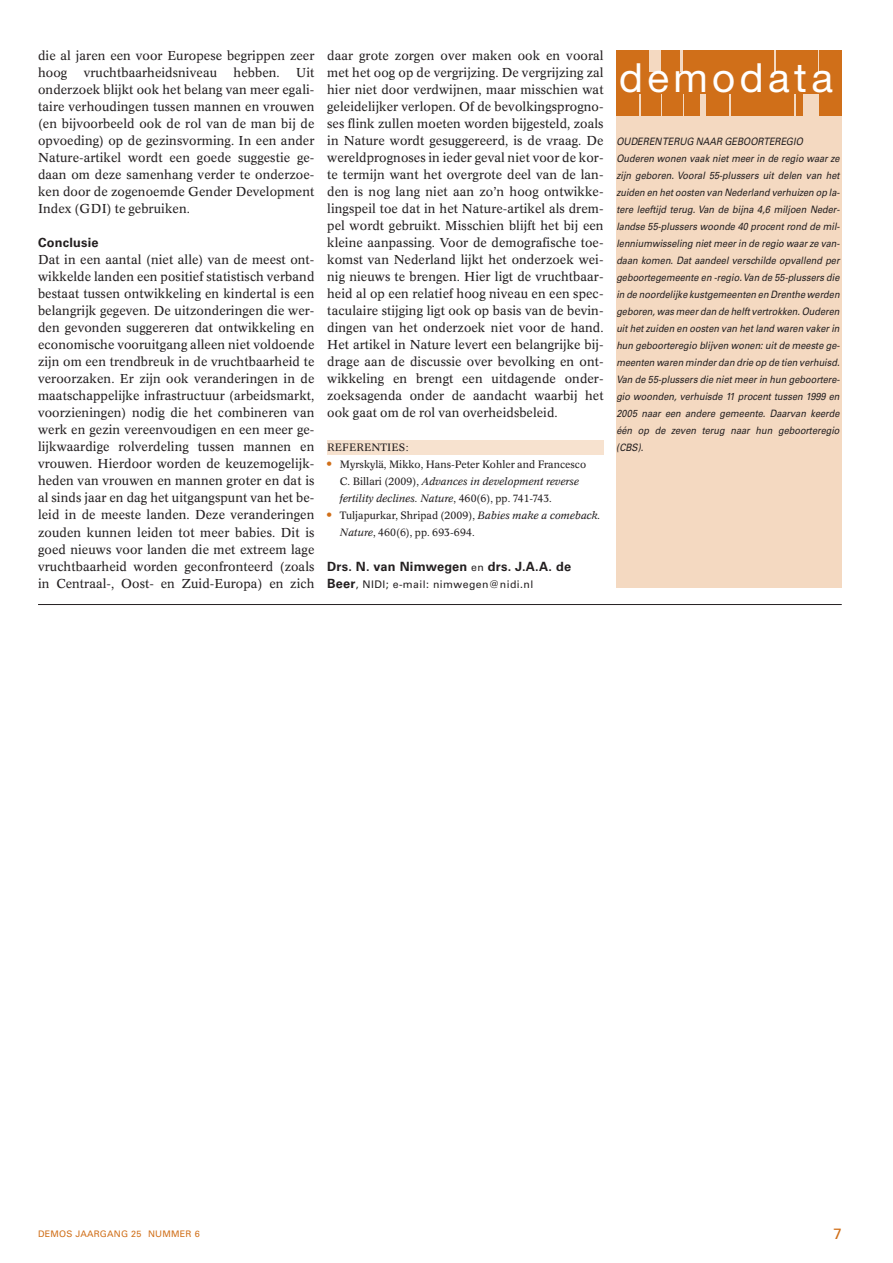
<style>
.page{position:relative;width:893px;height:1263px;background:#fff}
.page>*{position:absolute;margin:0;border:0;box-sizing:border-box;transform-origin:0 0}
.t1{font:40.2px "Helvetica Neue";letter-spacing:.11em;color:#fff}
.t2{font:15px "Univers";color:#d06f19}
.t3{font:12.75px/17px "Concorde BE";letter-spacing:.005em;color:#231f20;text-align:justify}
.t4{font:700 12.75px "Univers";letter-spacing:.015em;color:#231f20}
.t5{font:10.5px/17px "Concorde BE";color:#231f20}
.t6{font:10.5px "Univers";letter-spacing:.04em;color:#231f20}
.t7{font:10.5px "Concorde BE";letter-spacing:.02em;color:#231f20}
.t8{font:italic 10.2px/17px "Univers";color:#231f20;scale:.9 1}
.t9{font:9px "Univers";letter-spacing:.02em;color:#d06f19}
.s1{font-family:"Univers";font-size:12px;color:#d06f19}
.s2{font-style:italic}
.s3{font-weight:400;font-size:10.5px}
.s4{font-weight:700;font-size:12.75px}
</style>
<div class="page">
<div style="left:327px;top:440px;width:277px;height:15px;background:#f7e2cf"></div>
<div style="left:616px;top:50px;width:226px;height:537px;background:#f4d9c1"></div>
<div style="left:616px;top:50px;width:22px;height:21px;background:#d06f19"></div>
<div style="left:639px;top:50px;width:9px;height:21px;background:#d06f19"></div>
<div style="left:661px;top:50px;width:19px;height:21px;background:#d06f19"></div>
<div style="left:684px;top:50px;width:22px;height:21px;background:#d06f19"></div>
<div style="left:706px;top:50px;width:22px;height:21px;background:#d06f19"></div>
<div style="left:729px;top:50px;width:22px;height:21px;background:#d06f19"></div>
<div style="left:751px;top:50px;width:22px;height:21px;background:#d06f19"></div>
<div style="left:776px;top:50px;width:19px;height:21px;background:#d06f19"></div>
<div style="left:795px;top:50px;width:23px;height:21px;background:#d06f19"></div>
<div style="left:820px;top:50px;width:22px;height:21px;background:#d06f19"></div>
<div style="left:616px;top:72px;width:22px;height:22px;background:#d06f19"></div>
<div style="left:639px;top:72px;width:22px;height:22px;background:#d06f19"></div>
<div style="left:661px;top:72px;width:22px;height:22px;background:#d06f19"></div>
<div style="left:684px;top:72px;width:22px;height:22px;background:#d06f19"></div>
<div style="left:706px;top:72px;width:22px;height:22px;background:#d06f19"></div>
<div style="left:729px;top:72px;width:22px;height:22px;background:#d06f19"></div>
<div style="left:751px;top:72px;width:22px;height:22px;background:#d06f19"></div>
<div style="left:773px;top:72px;width:23px;height:22px;background:#d06f19"></div>
<div style="left:796px;top:72px;width:22px;height:22px;background:#d06f19"></div>
<div style="left:820px;top:72px;width:22px;height:22px;background:#d06f19"></div>
<div style="left:616px;top:94px;width:22px;height:22px;background:#d06f19"></div>
<div style="left:641px;top:94px;width:20px;height:22px;background:#d06f19"></div>
<div style="left:662px;top:94px;width:21px;height:22px;background:#d06f19"></div>
<div style="left:684px;top:94px;width:15px;height:22px;background:#d06f19"></div>
<div style="left:706px;top:94px;width:22px;height:22px;background:#d06f19"></div>
<div style="left:751px;top:94px;width:22px;height:22px;background:#d06f19"></div>
<div style="left:773px;top:94px;width:21px;height:22px;background:#d06f19"></div>
<div style="left:796px;top:94px;width:7px;height:22px;background:#d06f19"></div>
<div style="left:820px;top:94px;width:22px;height:22px;background:#d06f19"></div>
<div style="left:731px;top:94px;width:20px;height:22px;background:#d06f19"></div>
<hr style="left:38px;top:604px;width:804px;height:1px;background:#231f20">
<p class="t3" style="left:38px;top:48px;width:278px">die al jaren een voor Europese begrippen zeer hoog</p>
<p class="t3" style="left:84px;top:65px;width:135px">vruchtbaarheidsniveau</p>
<p class="t3" style="left:234px;top:65px;width:48px">hebben.</p>
<p class="t3" style="left:38px;top:65px;width:278px;text-indent:258px">Uit onderzoek blijkt ook het belang van meer egali&shy;taire verhoudingen tussen mannen en vrouwen (en bijvoorbeeld ook de rol van de man bij de opvoeding) op de gezinsvorming. In een ander Nature-artikel wordt een goede suggestie ge&shy;daan om deze samenhang verder te onderzoe&shy;ken door de zogenoemde Gender Development Index (GDI) te gebruiken.</p>
<p class="t4" style="left:38px;top:238px;width:62px">Conclusie</p>
<p class="t3" style="left:38px;top:252px;width:278px">Dat in een aantal (niet alle) van de meest ont&shy;wikkelde landen een positief statistisch verband bestaat tussen ontwikkeling en kindertal is een belangrijk gegeven. De uitzonderingen die wer&shy;den gevonden suggereren dat ontwikkeling en economische vooruitgang alleen niet voldoende zijn om een trendbreuk in de vruchtbaarheid te veroorzaken. Er zijn ook veranderingen in de maatschappelijke infrastructuur (arbeidsmarkt, voorzieningen) nodig die het combineren van werk en gezin vereenvoudigen en een meer ge&shy;lijkwaardige rolverdeling tussen mannen en vrouwen. Hierdoor worden de keuzemogelijk&shy;heden van vrouwen en mannen groter en dat is al sinds jaar en dag het uitgangspunt van het be&shy;leid in de meeste landen. Deze veranderingen zouden kunnen leiden tot meer babies. Dit is goed nieuws voor landen die met extreem lage vruchtbaarheid worden geconfronteerd (zoals in Centraal-, Oost- en Zuid-Europa) en zich</p>
<p class="t3" style="left:327px;top:48px;width:278px">daar grote zorgen over maken ook en vooral met het oog op de vergrijzing. De vergrijzing zal hier niet door verdwijnen, maar misschien wat geleidelijker verlopen. Of de bevolkingsprogno&shy;ses flink zullen moeten worden bijgesteld, zoals in Nature wordt gesuggereerd, is de vraag. De wereldprognoses in ieder geval niet voor de kor&shy;te termijn want het overgrote deel van de lan&shy;den is nog lang niet aan zo’n hoog ontwikke&shy;lingspeil toe dat in het Nature-artikel als drem&shy;pel wordt gebruikt. Misschien blijft het bij een kleine aanpassing. Voor de demografische toe&shy;komst van Nederland lijkt het onderzoek wei&shy;nig nieuws te brengen. Hier ligt de vruchtbaar&shy;heid al op een relatief hoog niveau en een spec&shy;taculaire stijging ligt ook op basis van de bevin&shy;dingen van het onderzoek niet voor de hand.<br>Het artikel in Nature levert een belangrijke bij&shy;drage aan de discussie over bevolking en ont&shy;wikkeling en brengt een uitdagende onder&shy;zoeksagenda onder de aandacht waarbij het ook gaat om de rol van overheidsbeleid.</p>
<p class="t7" style="left:327px;top:443px;width:83px">REFERENTIES:</p>
<p class="t5" style="left:340px;top:457px;width:248px;text-indent:-13px"><span class="s1">•</span> Myrskylä, Mikko, Hans-Peter Kohler and Francesco<br>C. Billari (2009), <span class="s2">Advances in development reverse fertility declines. Nature</span>, 460(6), pp. 741-743.</p>
<p class="t5" style="left:340px;top:508px;width:262px;text-indent:-13px"><span class="s1">•</span> Tuljapurkar, Shripad (2009), <span class="s2">Babies make a comeback.<br>Nature</span>, 460(6), pp. 693-694.</p>
<p class="t4" style="left:327px;top:561px;width:245px">Drs. N. van Nimwegen <span class="s3">en</span> drs. J.A.A. de</p>
<p class="t6" style="left:327px;top:580px;width:208px"><span class="s4">Beer</span>, NIDI; e-mail: nimwegen@nidi.nl</p>
<h1 class="t1" style="left:619px;top:64px;width:215px">demodata</h1>
<p class="t8" style="left:616px;top:134px;width:252px">OUDEREN TERUG NAAR GEBOORTEREGIO Ouderen wonen vaak niet meer in de regio waar ze zijn geboren. Vooral 55-plussers uit delen van het zuiden en hetoosten van Nederland verhuizen op la&shy;tere leeftijd terug. Van de bij na 4,6 miljoen Neder&shy;landse 55-plussers woonde 40 procent rond de mil&shy;lenniumwisseling nietmeer in de regio waar ze van&shy;daan komen. Dat aandeel verschilde opvallend per geboortegemeente en -regio.Van de 55-plussers die in de noordelijke kustgemeenten en Drenthe werden geboren,was meer dan de helftvertrokken.Ouderen uithetzuiden en oosten van hetland waren vaker in hun geboorteregio blijven wonen: uit de meeste ge&shy;meenten waren minder dan drie op de tien verhuisd.<br>Van de 55-plussers die niet meer in hun geboortere&shy;gio woonden, verhuisde 11 procent tussen 1999 en 2005 naar een andere gemeente. Daarvan keerde één op de zeven terug naar hun geboorteregio (CBS).</p>
<p class="t9" style="left:38px;top:1231px;width:163px">DEMOS JAARGANG 25 NUMMER 6</p>
<p class="t2" style="left:833px;top:1228px;width:10px">7</p>
</div>
